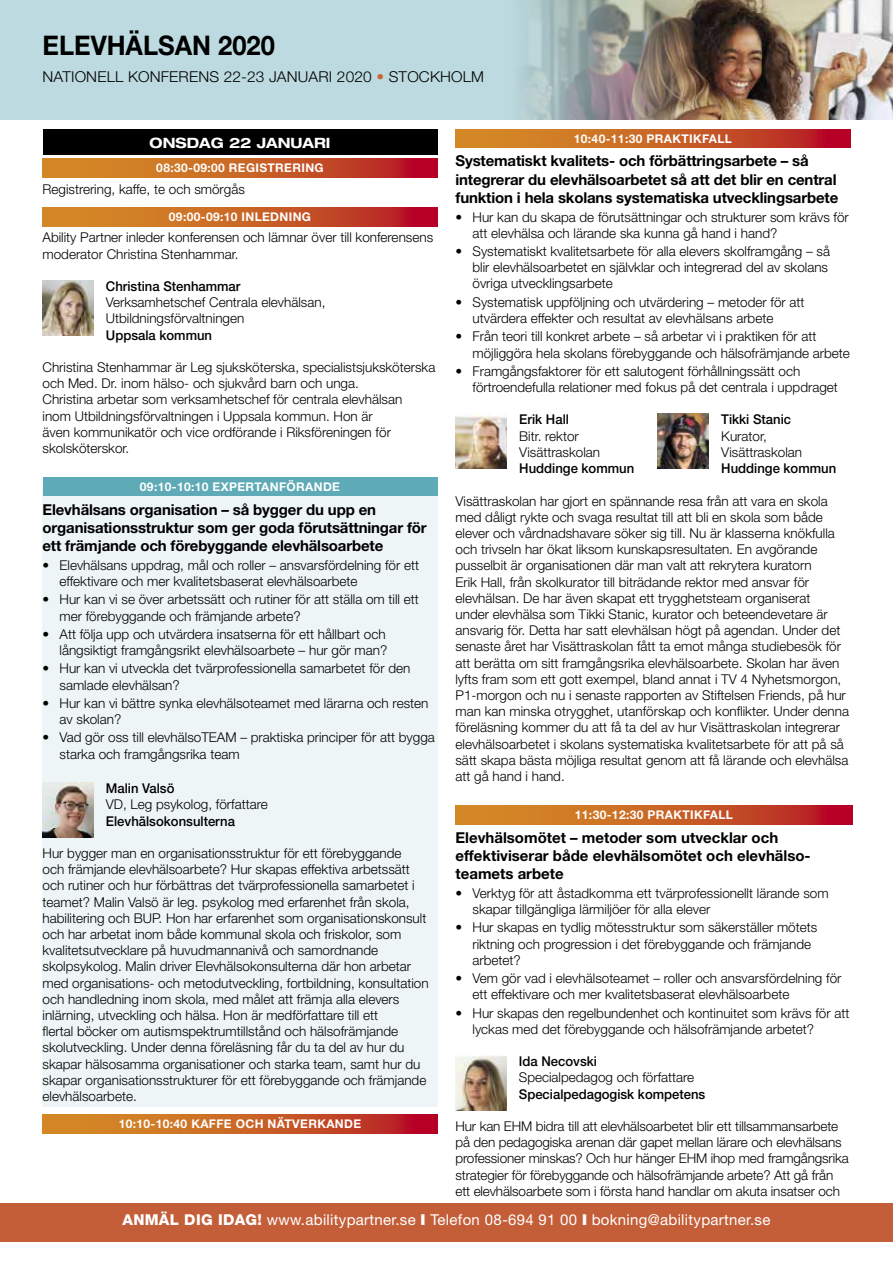
<style>
.page{position:relative;width:893px;height:1263px;background:#fff}
.page>*{position:absolute;margin:0;border:0;box-sizing:border-box;transform-origin:0 0}
.t1{font:700 27px "Helvetica Neue LT Std";color:#000;scale:.94 1}
.t2{font:700 15px/18.5px "Helvetica Neue LT Std";letter-spacing:-.01em;color:#000}
.t3{font:15px "Helvetica Neue LT Std";letter-spacing:.02em;color:#fff}
.t4{font:300 15px "Helvetica Neue LT Std";letter-spacing:.01em;color:#000}
.t5{font:700 expanded 14.25px "Helvetica Neue";color:#fff}
.t6{font:300 13.5px/16.2px "Helvetica Neue LT Std";color:#000}
.t7{font:500 13.5px "Helvetica Neue LT Std";color:#000}
.t8{font:700 12px "Helvetica Neue LT Std";letter-spacing:.03em;color:#fff}
.s1{color:#cb6433}
.s2{font-weight:800}
.s3{font-weight:900}
</style>
<div class="page">
<div style="left:42px;top:486px;width:395px;height:620px;background:#eef5f7"></div>
<div style="left:43px;top:129px;width:394px;height:26px;background:#000"></div>
<svg style="left:43px;top:159px;width:394px;height:18px;background:#c85b25"></svg>
<svg style="left:43px;top:207px;width:394px;height:19px;background:#c85b25"></svg>
<div style="left:43px;top:477px;width:394px;height:19px;background:#5eaab6"></div>
<svg style="left:43px;top:1115px;width:394px;height:18px;background:#c85b25"></svg>
<svg style="left:455px;top:129px;width:395px;height:19px;background:#c85b25"></svg>
<svg style="left:455px;top:805px;width:397px;height:19px;background:#c85b25"></svg>
<div style="left:0;top:1203px;width:893px;height:39px;background:#c35e39"></div>
<img style="left:42px;top:782px;width:51px;height:56px">
<img style="left:455px;top:414px;width:51px;height:55px">
<img style="left:657px;top:414px;width:51px;height:55px">
<img style="left:455px;top:1055px;width:51px;height:56px">
<div style="left:0;top:0;width:893px;height:119px;background:#bcdadf"></div>
<img style="left:42px;top:281px;width:51px;height:55px">
<img style="left:520px;top:0;width:373px;height:119px">
<h1 class="t1" style="left:43px;top:29px;width:249px">ELEVHÄLSAN 2020</h1>
<p class="t4" style="left:43px;top:67px;width:443px">NATIONELL KONFERENS 22-23 JANUARI 2020 <span class="s1">•</span> STOCKHOLM</p>
<p class="t8" style="left:574px;top:131px;width:160px">10:40-11:30 PRAKTIKFALL</p>
<p class="t2" style="left:455px;top:151px;width:384px">Systematiskt kvalitets- och förbättringsarbete – så integrerar du elevhälsoarbetet så att det blir en central funktion i hela skolans systematiska utvecklingsarbete</p>
<p class="t6" style="left:472px;top:208px;width:378px;text-indent:-17px">• Hur kan du skapa de förutsättningar och strukturer som krävs för att elevhälsa och lärande ska kunna gå hand i hand?</p>
<p class="t6" style="left:472px;top:243px;width:359px;text-indent:-17px">• Systematiskt kvalitetsarbete för alla elevers skolframgång – så blir elevhälsoarbetet en självklar och integrerad del av skolans övriga utvecklingsarbete</p>
<p class="t6" style="left:472px;top:294px;width:334px;text-indent:-17px">• Systematisk uppföljning och utvärdering – metoder för att utvärdera effekter och resultat av elevhälsans arbete</p>
<p class="t6" style="left:472px;top:328px;width:379px;text-indent:-17px">• Från teori till konkret arbete – så arbetar vi i praktiken för att möjliggöra hela skolans förebyggande och hälsofrämjande arbete</p>
<p class="t6" style="left:472px;top:363px;width:367px;text-indent:-17px">• Framgångsfaktorer för ett salutogent förhållningssätt och förtroendefulla relationer med fokus på det centrala i uppdraget</p>
<p class="t7" style="left:519px;top:412px;width:51px">Erik Hall</p>
<p class="t6" style="left:519px;top:427px;width:82px">Bitr. rektor<br>Visättraskolan</p>
<p class="t7" style="left:519px;top:460px;width:116px">Huddinge kommun</p>
<p class="t5" style="left:150px;top:134px;width:182px">ONSDAG 22 JANUARI</p>
<p class="t8" style="left:156px;top:161px;width:169px">08:30-09:00 REGISTRERING</p>
<p class="t6" style="left:43px;top:180px;width:204px">Registrering, kaffe, te och smörgås</p>
<p class="t8" style="left:169px;top:209px;width:144px">09:00-09:10 INLEDNING</p>
<p class="t6" style="left:43px;top:229px;width:392px">Ability Partner inleder konferensen och lämnar över till konferensens moderator Christina Stenhammar.</p>
<p class="t7" style="left:106px;top:278px;width:136px">Christina Stenhammar</p>
<p class="t6" style="left:106px;top:294px;width:221px">Verksamhetschef Centrala elevhälsan,<br>Utbildningsförvaltningen</p>
<p class="t7" style="left:106px;top:327px;width:108px">Uppsala kommun</p>
<p class="t6" style="left:43px;top:359px;width:394px">Christina Stenhammar är Leg sjuksköterska, specialistsjuksköterska och Med. Dr. inom hälso- och sjukvård barn och unga.<br>Christina arbetar som verksamhetschef för centrala elevhälsan<br>inom Utbildningsförvaltningen i Uppsala kommun. Hon är<br>även kommunikatör och vice ordförande i Riksföreningen för skolsköterskor.</p>
<p class="t8" style="left:140px;top:479px;width:202px">09:10-10:10 EXPERTANFÖRANDE</p>
<p class="t2" style="left:43px;top:500px;width:386px">Elevhälsans organisation – så bygger du upp en organisationsstruktur som ger goda förutsättningar för ett främjande och förebyggande elevhälsoarbete</p>
<p class="t6" style="left:60px;top:557px;width:361px;text-indent:-17px">• Elevhälsans uppdrag, mål och roller – ansvarsfördelning för ett effektivare och mer kvalitetsbaserat elevhälsoarbete</p>
<p class="t6" style="left:60px;top:591px;width:361px;text-indent:-17px">• Hur kan vi se över arbetssätt och rutiner för att ställa om till ett mer förebyggande och främjande arbete?</p>
<p class="t6" style="left:43px;top:626px;width:346px;text-align:right">• Att följa upp och utvärdera insatserna för ett hållbart och långsiktigt framgångsrikt elevhälsoarbete – hur gör man?</p>
<p class="t6" style="left:60px;top:660px;width:352px;text-indent:-17px">• Hur kan vi utveckla det tvärprofessionella samarbetet för den samlade elevhälsan?</p>
<p class="t6" style="left:60px;top:695px;width:370px;text-indent:-17px">• Hur kan vi bättre synka elevhälsoteamet med lärarna och resten av skolan?</p>
<p class="t6" style="left:60px;top:729px;width:377px;text-indent:-17px">• Vad gör oss till elevhälsoTEAM – praktiska principer för att bygga starka och framgångsrika team</p>
<p class="t7" style="left:106px;top:780px;width:70px">Malin Valsö</p>
<p class="t6" style="left:106px;top:796px;width:163px">VD, Leg psykolog, författare</p>
<p class="t7" style="left:106px;top:813px;width:131px">Elevhälsokonsulterna</p>
<p class="t6" style="left:43px;top:845px;width:388px">Hur bygger man en organisationsstruktur för ett förebyggande<br>och främjande elevhälsoarbete? Hur skapas effektiva arbetssätt och rutiner och hur förbättras det tvärprofessionella samarbetet i teamet? Malin Valsö är leg. psykolog med erfarenhet från skola, habilitering och BUP. Hon har erfarenhet som organisationskonsult och har arbetat inom både kommunal skola och friskolor, som kvalitetsutvecklare på huvudmannanivå och samordnande skolpsykolog. Malin driver Elevhälsokonsulterna där hon arbetar med organisations- och metodutveckling, fortbildning, konsultation och handledning inom skola, med målet att främja alla elevers inlärning, utveckling och hälsa. Hon är medförfattare till ett<br>flertal böcker om autismspektrumtillstånd och hälsofrämjande skolutveckling. Under denna föreläsning får du ta del av hur du skapar hälsosamma organisationer och starka team, samt hur du skapar organisationsstrukturer för ett förebyggande och främjande elevhälsoarbete.</p>
<p class="t8" style="left:119px;top:1117px;width:244px">10:10-10:40 KAFFE OCH NÄTVERKANDE</p>
<p class="t7" style="left:721px;top:412px;width:71px">Tikki Stanic</p>
<p class="t6" style="left:721px;top:427px;width:82px">Kurator,<br>Visättraskolan</p>
<p class="t7" style="left:721px;top:460px;width:116px">Huddinge kommun</p>
<p class="t6" style="left:455px;top:492px;width:395px">Visättraskolan har gjort en spännande resa från att vara en skola med dåligt rykte och svaga resultat till att bli en skola som både elever och vårdnadshavare söker sig till. Nu är klasserna knökfulla och trivseln har ökat liksom kunskapsresultaten. En avgörande pusselbit är organisationen där man valt att rekrytera kuratorn<br>Erik Hall, från skolkurator till biträdande rektor med ansvar för elevhälsan. De har även skapat ett trygghetsteam organiserat<br>under elevhälsa som Tikki Stanic, kurator och beteendevetare är ansvarig för. Detta har satt elevhälsan högt på agendan. Under det senaste året har Visättraskolan fått ta emot många studiebesök för att berätta om sitt framgångsrika elevhälsoarbete. Skolan har även lyfts fram som ett gott exempel, bland annat i TV 4 Nyhetsmorgon, P1-morgon och nu i senaste rapporten av Stiftelsen Friends, på hur man kan minska otrygghet, utanförskap och konflikter. Under denna föreläsning kommer du att få ta del av hur Visättraskolan integrerar elevhälsoarbetet i skolans systematiska kvalitetsarbete för att på så sätt skapa bästa möjliga resultat genom att få lärande och elevhälsa att gå hand i hand.</p>
<p class="t8" style="left:575px;top:807px;width:160px">11:30-12:30 PRAKTIKFALL</p>
<p class="t2" style="left:455px;top:828px;width:357px">Elevhälsomötet – metoder som utvecklar och effektiviserar både elevhälsomötet och elevhälso&shy;teamets arbete</p>
<p class="t6" style="left:472px;top:884px;width:358px;text-indent:-17px">• Verktyg för att åstadkomma ett tvärprofessionellt lärande som skapar tillgängliga lärmiljöer för alla elever</p>
<p class="t6" style="left:472px;top:919px;width:346px;text-indent:-17px">• Hur skapas en tydlig mötesstruktur som säkerställer mötets riktning och progression i det förebyggande och främjande arbetet?</p>
<p class="t6" style="left:472px;top:970px;width:370px;text-indent:-17px">• Vem gör vad i elevhälsoteamet – roller och ansvarsfördelning för ett effektivare och mer kvalitetsbaserat elevhälsoarbete</p>
<p class="t6" style="left:472px;top:1004px;width:378px;text-indent:-17px">• Hur skapas den regelbundenhet och kontinuitet som krävs för att lyckas med det förebyggande och hälsofrämjande arbetet?</p>
<p class="t7" style="left:519px;top:1053px;width:80px">Ida Necovski</p>
<p class="t6" style="left:519px;top:1069px;width:177px">Specialpedagog och författare</p>
<p class="t7" style="left:519px;top:1086px;width:188px">Specialpedagogisk kompetens</p>
<p class="t6" style="left:455px;top:1118px;width:395px">Hur kan EHM bidra till att elevhälsoarbetet blir ett tillsammansarbete på den pedagogiska arenan där gapet mellan lärare och elevhälsans professioner minskas? Och hur hänger EHM ihop med framgångsrika strategier för förebyggande och hälsofrämjande arbete? Att gå från ett elevhälsoarbete som i första hand handlar om akuta insatser och</p>
<p class="t3" style="left:122px;top:1211px;width:649px"><span class="s2">ANMÄL DIG IDAG!</span> www.abilitypartner.se <span class="s3">I</span> Telefon 08-694 91 00 <span class="s3">I</span> bokning@abilitypartner.se</p>
</div>
